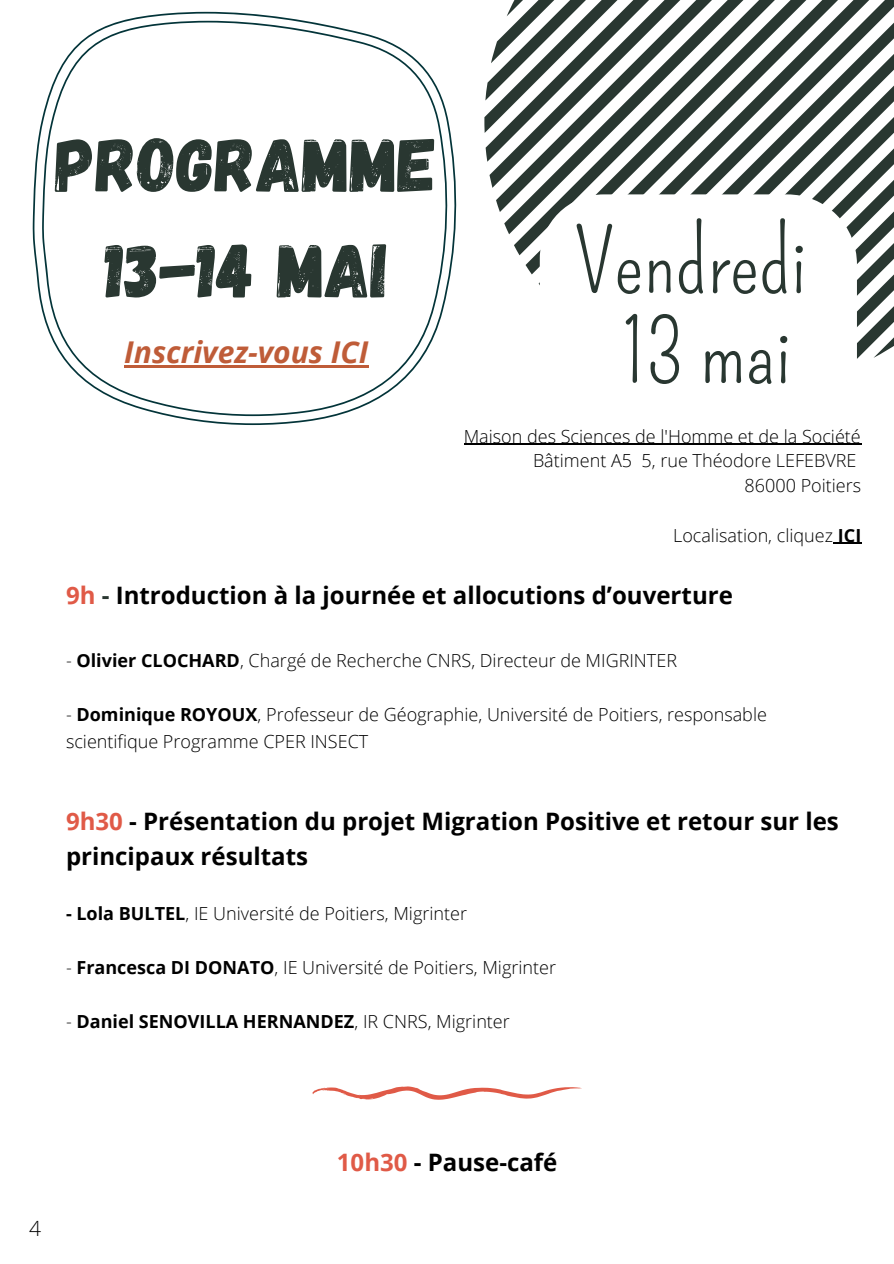
<style>
.page{position:relative;width:894px;height:1264px;background:#fff}
.page>*{position:absolute;margin:0;border:0;box-sizing:border-box;transform-origin:0 0}
.t1{font:87px "Pompiere";color:#293731}
.t2{font:76.05px "Gagalin";color:#293731}
.t3{font:italic 700 30px "Open Sans";color:#bf5c38}
.t4{font:700 24px/35px "Open Sans";color:#000}
.t5{font:300 21px "Open Sans";color:#000}
.t6{font:300 18px/27px "Open Sans";color:#000}
.t7{font:700 18px "Open Sans";color:#000}
.s1{font-weight:700}
.s2{color:#e05a47}
.s3{color:#293731}
.s4{font-weight:300}
</style>
<div class="page">
<svg style="left:33px;top:12px;width:424px;height:413px"></svg>
<svg style="left:484px;top:0;width:409px;height:359px"></svg>
<svg style="left:539px;top:194px;width:317px;height:165px"></svg>
<hr style="left:463px;top:443px;width:398px;height:2px;background:#000">
<svg style="left:833px;top:543px;width:28px;height:1px"></svg>
<hr style="left:124px;top:366px;width:244px;height:2px;background:#bf5c38">
<svg style="left:312px;top:1086px;width:270px;height:13px"></svg>
<p class="t2" style="left:56px;top:115px;width:383px">PROGRAMME</p>
<p class="t2" style="left:105px;top:221px;width:284px">13-14 MAI</p>
<p class="t3" style="left:124px;top:331px;width:246px">Inscrivez-vous ICI</p>
<p class="t1" style="left:574px;top:211px;width:233px">Vendredi</p>
<p class="t1" style="left:621px;top:301px;width:171px">13 mai</p>
<p class="t6" style="left:463px;top:422px;width:398px">Maison des Sciences de l'Homme et de la Société</p>
<p class="t6" style="left:533px;top:447px;width:325px">Bâtiment A5 5, rue Théodore LEFEBVRE</p>
<p class="t6" style="left:744px;top:471px;width:118px">86000 Poitiers</p>
<p class="t6" style="left:673px;top:521px;width:190px">Localisation, cliquez <span class="s1">ICI</span></p>
<p class="t4" style="left:66px;top:577px;width:668px"><span class="s2">9h</span> <span class="s3">-</span> Introduction à la journée et allocutions d’ouverture</p>
<p class="t6" style="left:66px;top:646px;width:612px">- <span class="s1">Olivier CLOCHARD</span>, Chargé de Recherche CNRS, Directeur de MIGRINTER</p>
<p class="t6" style="left:66px;top:700px;width:702px">- <span class="s1">Dominique ROYOUX</span>, Professeur de Géographie, Université de Poitiers, responsable scientifique Programme CPER INSECT</p>
<p class="t4" style="left:66px;top:803px;width:774px"><span class="s2">9h30</span> - Présentation du projet Migration Positive et retour sur les principaux résultats</p>
<p class="t6" style="left:66px;top:899px;width:402px"><span class="s1">- Lola BULTEL</span>, IE Université de Poitiers, Migrinter</p>
<p class="t6" style="left:66px;top:953px;width:491px">- <span class="s1">Francesca DI DONATO</span>, IE Université de Poitiers, Migrinter</p>
<p class="t7" style="left:66px;top:1008px;width:445px"><span class="s4">-</span> Daniel SENOVILLA HERNANDEZ<span class="s4">, IR CNRS, Migrinter</span></p>
<p class="t5" style="left:29px;top:1213px;width:13px">4</p>
<p class="t4" style="left:337px;top:1143px;width:222px"><span class="s2">10h30</span> - Pause-café</p>
</div>
